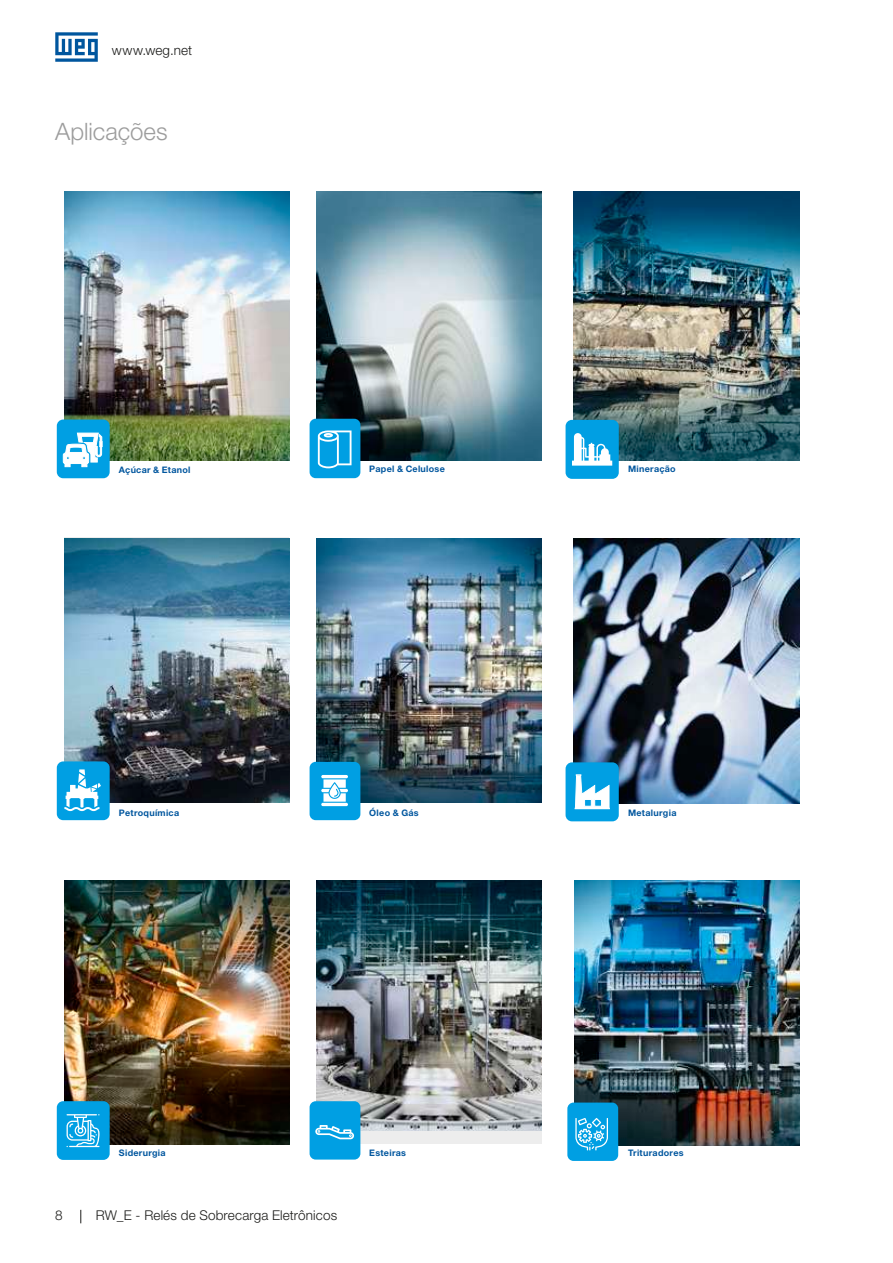
<style>
.page{position:relative;width:893px;height:1263px;background:#fff}
.page>*{position:absolute;margin:0;border:0;box-sizing:border-box;transform-origin:0 0}
.t1{font:300 24px "Helvetica Neue LT Pro";color:#9d9d9d}
.t2{font:300 13.5px "Helvetica Neue LT Pro";letter-spacing:.01em;color:#1d1d1b}
.t3{font:700 9px "Helvetica Neue LT Pro";letter-spacing:.03em;color:#00569e}
</style>
<div class="page">
<svg style="left:55px;top:32px;width:43px;height:30px"></svg>
<svg style="left:80px;top:1210px;width:1px;height:13px"></svg>
<img style="left:64px;top:191px;width:225px;height:270px">
<div style="left:57px;top:419px;width:53px;height:59px;background:#009fe3;border-radius:6px"></div>
<svg style="left:63px;top:432px;width:40px;height:35px"></svg>
<img style="left:573px;top:191px;width:226px;height:270px">
<div style="left:566px;top:420px;width:53px;height:59px;background:#009fe3;border-radius:6px"></div>
<svg style="left:572px;top:433px;width:40px;height:33px"></svg>
<img style="left:317px;top:191px;width:225px;height:269px">
<div style="left:310px;top:419px;width:50px;height:59px;background:#009fe3;border-radius:6px"></div>
<svg style="left:318px;top:430px;width:33px;height:38px"></svg>
<img style="left:64px;top:539px;width:225px;height:263px">
<div style="left:57px;top:761px;width:53px;height:59px;background:#009fe3;border-radius:6px"></div>
<svg style="left:64px;top:769px;width:37px;height:42px"></svg>
<img style="left:573px;top:539px;width:226px;height:265px">
<div style="left:566px;top:762px;width:53px;height:59px;background:#009fe3;border-radius:6px"></div>
<hr style="left:575px;top:808px;width:35px;height:1px;background:#fff">
<svg style="left:574px;top:774px;width:36px;height:34px"></svg>
<img style="left:317px;top:539px;width:225px;height:264px">
<div style="left:310px;top:762px;width:50px;height:58px;background:#009fe3;border-radius:6px"></div>
<hr style="left:321px;top:803px;width:27px;height:3px;background:#fff;border-radius:2px">
<hr style="left:321px;top:775px;width:27px;height:3px;background:#fff;border-radius:2px">
<svg style="left:321px;top:779px;width:27px;height:23px"></svg>
<div style="left:317px;top:880px;width:225px;height:263px;background:#ededed"></div>
<img style="left:317px;top:880px;width:225px;height:250px">
<div style="left:310px;top:1101px;width:50px;height:58px;background:#009fe3;border-radius:6px"></div>
<svg style="left:315px;top:1125px;width:39px;height:14px"></svg>
<img style="left:575px;top:880px;width:224px;height:265px">
<div style="left:567px;top:1102px;width:51px;height:59px;background:#009fe3;border-radius:6px"></div>
<svg style="left:575px;top:1118px;width:33px;height:32px"></svg>
<img style="left:64px;top:880px;width:225px;height:264px">
<div style="left:57px;top:1101px;width:53px;height:59px;background:#009fe3;border-radius:6px"></div>
<svg style="left:67px;top:1114px;width:33px;height:33px"></svg>
<h2 class="t2" style="left:112px;top:42px;width:82px">www.weg.net</h2>
<h1 class="t1" style="left:55px;top:117px;width:114px">Aplicações</h1>
<p class="t3" style="left:119px;top:464px;width:73px">Açúcar &amp; Etanol</p>
<p class="t3" style="left:369px;top:463px;width:77px">Papel &amp; Celulose</p>
<p class="t3" style="left:628px;top:463px;width:49px">Mineração</p>
<p class="t3" style="left:119px;top:807px;width:62px">Petroquímica</p>
<p class="t3" style="left:369px;top:807px;width:51px">Óleo &amp; Gás</p>
<p class="t3" style="left:628px;top:807px;width:50px">Metalurgia</p>
<p class="t3" style="left:119px;top:1147px;width:48px">Siderurgia</p>
<p class="t3" style="left:369px;top:1147px;width:38px">Esteiras</p>
<p class="t3" style="left:628px;top:1147px;width:57px">Trituradores</p>
<h2 class="t2" style="left:55px;top:1207px;width:9px">8</h2>
<h2 class="t2" style="left:96px;top:1207px;width:243px">RW_E - Relés de Sobrecarga Eletrônicos</h2>
</div>
